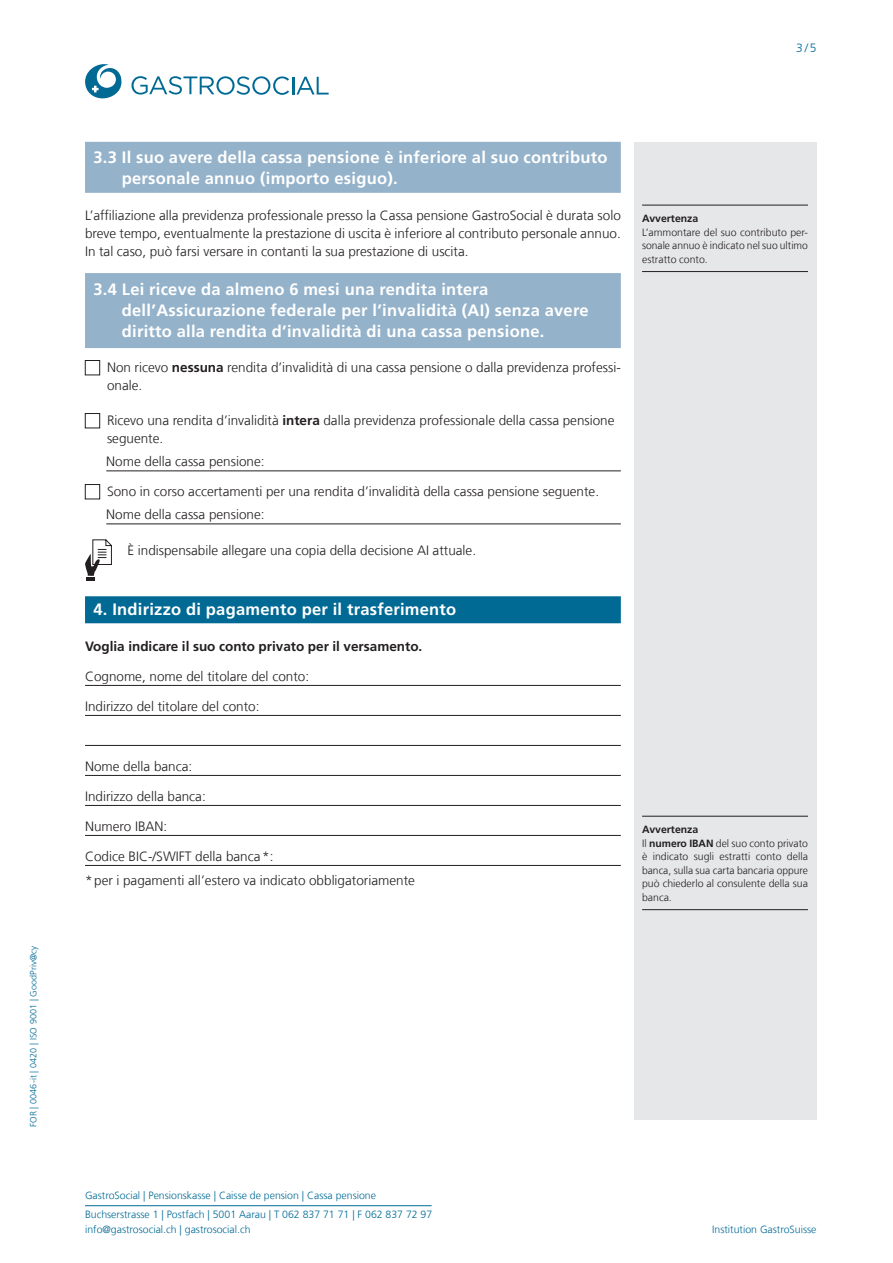
<style>
.page{position:relative;width:893px;height:1263px;background:#fff}
.page>*{position:absolute;margin:0;border:0;box-sizing:border-box;transform-origin:0 0}
.t1{font:700 16.5px/21px "Frutiger LT Com";letter-spacing:.015em;color:#fff}
.t2{font:300 13.5px/18px "Frutiger LT Com";color:#231f20}
.t3{font:700 13.5px "Frutiger LT Com";color:#231f20}
.t4{font:300 12px "Frutiger LT Com";color:#006a95}
.t5{font:300 10.5px/13.5px "Frutiger LT Com";color:#231f20;text-align:justify}
.t6{font:300 10.5px/19.2px "Frutiger LT Com";color:#006a95}
.t7{font:700 10.5px "Frutiger LT Com";color:#231f20}
.t8{font:300 9px "Frutiger LT Com";letter-spacing:.01em;color:#006a95}
.s1{font-weight:700}
</style>
<div class="page">
<svg style="left:131px;top:76px;width:198px;height:19px"></svg>
<svg style="left:85px;top:64px;width:36px;height:34px"></svg>
<hr style="left:85px;top:1205px;width:347px;height:1px;background:#006a95">
<div style="left:634px;top:142px;width:182px;height:977px;background:#e6e7e9"></div>
<div style="left:85px;top:142px;width:536px;height:51px;background:#94b2ca"></div>
<div style="left:85px;top:273px;width:536px;height:75px;background:#94b2ca"></div>
<hr style="left:106px;top:471px;width:515px;height:1px;background:#231f20">
<hr style="left:106px;top:524px;width:515px;height:1px;background:#231f20">
<div style="left:85px;top:596px;width:536px;height:27px;background:#006a95"></div>
<hr style="left:85px;top:685px;width:536px;height:1px;background:#231f20">
<hr style="left:85px;top:715px;width:536px;height:1px;background:#231f20">
<hr style="left:85px;top:745px;width:536px;height:1px;background:#231f20">
<hr style="left:85px;top:775px;width:536px;height:1px;background:#231f20">
<hr style="left:85px;top:805px;width:536px;height:1px;background:#231f20">
<hr style="left:85px;top:835px;width:536px;height:1px;background:#231f20">
<hr style="left:85px;top:865px;width:536px;height:1px;background:#231f20">
<div style="left:85px;top:360px;width:15px;height:15px;border:1px solid #231f20"></div>
<div style="left:85px;top:413px;width:15px;height:15px;border:1px solid #231f20"></div>
<div style="left:85px;top:484px;width:15px;height:15px;border:1px solid #231f20"></div>
<hr style="left:642px;top:205px;width:166px;height:1px;background:#231f20">
<hr style="left:642px;top:271px;width:166px;height:1px;background:#231f20">
<svg style="left:85px;top:539px;width:27px;height:41px"></svg>
<hr style="left:642px;top:816px;width:166px;height:1px;background:#231f20">
<hr style="left:642px;top:909px;width:166px;height:1px;background:#231f20">
<p class="t8" style="left:28px;top:1127px;width:183px;rotate:-90deg">FOR | 0046-it | 0420 | ISO 9001 | GoodPriv@cy</p>
<p class="t4" style="left:796px;top:40px;width:22px">3/5</p>
<p class="t1" style="left:122px;top:147px;width:487px;text-indent:-28px">3.3 Il suo avere della cassa pensione è inferiore al suo contributo personale annuo (importo esiguo).</p>
<p class="t2" style="left:85px;top:206px;width:537px;text-align:justify">L’affiliazione alla previdenza professionale presso la Cassa pensione GastroSocial è durata solo breve tempo, eventualmente la prestazione di uscita è inferiore al contributo personale annuo.<br>In tal caso, può farsi versare in contanti la sua prestazione di uscita.</p>
<p class="t1" style="left:122px;top:278px;width:468px;text-indent:-28px">3.4 Lei riceve da almeno 6 mesi una rendita intera dell’Assicurazione federale per l’invalidità (AI) senza avere diritto alla rendita d’invalidità di una cassa pensione.</p>
<p class="t2" style="left:107px;top:359px;width:515px">Non ricevo <span class="s1">nessuna</span> rendita d’invalidità di una cassa pensione o dalla previdenza professi&shy;onale.</p>
<p class="t2" style="left:107px;top:412px;width:509px">Ricevo una rendita d’invalidità <span class="s1">intera</span> dalla previdenza professionale della cassa pensione seguente.</p>
<p class="t2" style="left:106px;top:453px;width:160px">Nome della cassa pensione:</p>
<p class="t2" style="left:106px;top:480px;width:494px;line-height:23px">Sono in corso accertamenti per una rendita d’invalidità della cassa pensione seguente.<br>Nome della cassa pensione:</p>
<p class="t2" style="left:128px;top:542px;width:350px">È indispensabile allegare una copia della decisione AI attuale.</p>
<p class="t1" style="left:94px;top:599px;width:364px">4. Indirizzo di pagamento per il trasferimento</p>
<p class="t3" style="left:85px;top:638px;width:339px">Voglia indicare il suo conto privato per il versamento.</p>
<p class="t2" style="left:85px;top:667px;width:226px">Cognome, nome del titolare del conto:</p>
<p class="t2" style="left:85px;top:697px;width:176px">Indirizzo del titolare del conto:</p>
<p class="t2" style="left:85px;top:757px;width:109px">Nome della banca:</p>
<p class="t2" style="left:85px;top:787px;width:122px">Indirizzo della banca:</p>
<p class="t2" style="left:85px;top:817px;width:84px">Numero IBAN:</p>
<p class="t2" style="left:85px;top:844px;width:331px;line-height:24px">Codice BIC-/SWIFT della banca*:<br>*per i pagamenti all’estero va indicato obbligatoriamente</p>
<p class="t7" style="left:642px;top:212px;width:58px">Avvertenza</p>
<p class="t5" style="left:642px;top:225px;width:167px">L’ammontare del suo contributo per&shy;sonale annuo è indicato nel suo ultimo estratto conto.</p>
<p class="t5" style="left:642px;top:823px;width:167px;text-align:left"><span class="s1">Avvertenza<br></span>Il <span class="s1">numero IBAN</span> del suo conto privato è indicato sugli estratti conto della banca, sulla sua carta bancaria oppure può chiederlo al consulente della sua banca.</p>
<p class="t6" style="left:85px;top:1185px;width:349px">GastroSocial | Pensionskasse | Caisse de pension | Cassa pensione<br>Buchserstrasse 1 | Postfach | 5001 Aarau | T 062 837 71 71 | F 062 837 72 97</p>
<p class="t6" style="left:85px;top:1220px;width:167px">info@gastrosocial.ch | gastrosocial.ch</p>
<p class="t6" style="left:712px;top:1220px;width:106px">Institution GastroSuisse</p>
</div>
